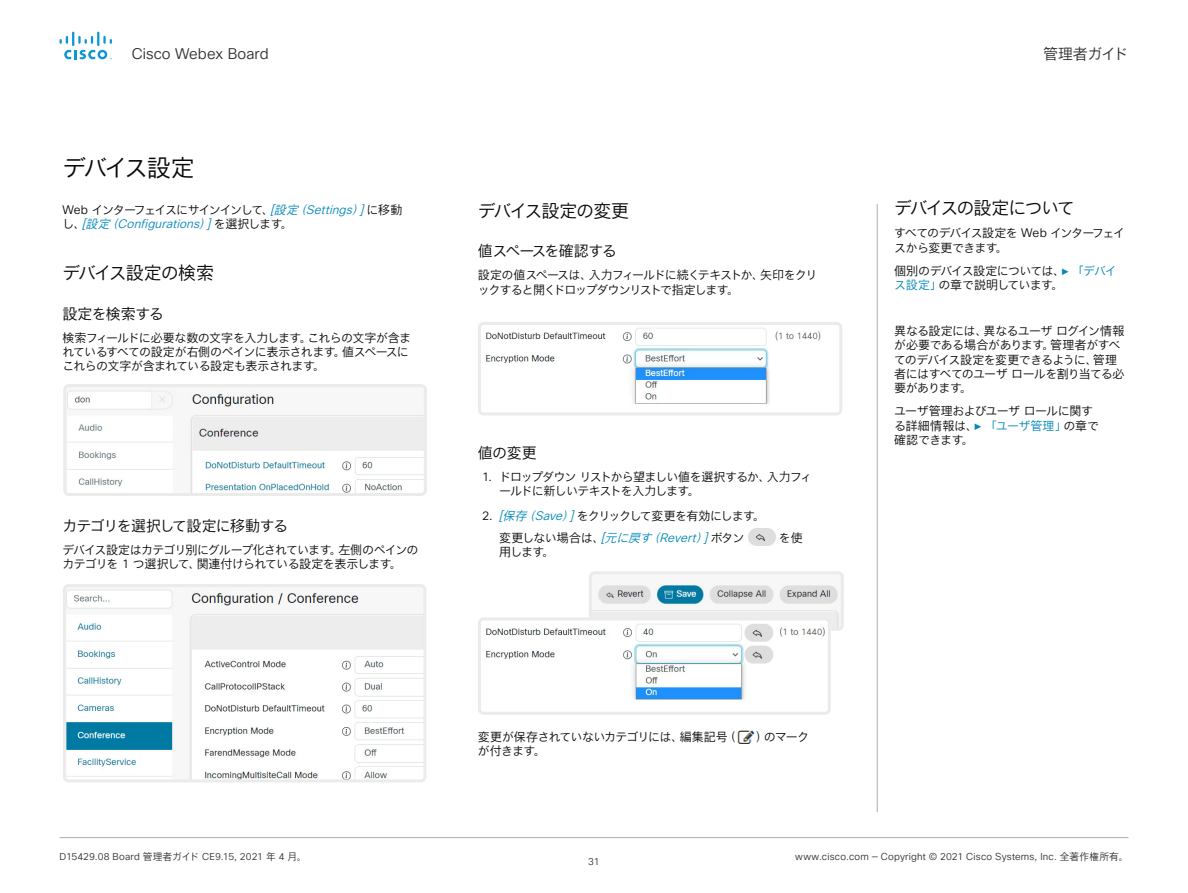
<style>
.page{position:relative;width:1188px;height:893px;background:#fff}
.page>*{position:absolute;margin:0;border:0;box-sizing:border-box;transform-origin:0 0}
.Subhead_1{font:24px "Cisco Sans JPN Light";letter-spacing:-.13em;color:#090a0b}
.Subhead_2{font:18px "Cisco Sans JPN Light";letter-spacing:-.075em;color:#090a0b}
.Subhead_2-2{font:18px "Cisco Sans JPN Light";letter-spacing:-.105em;color:#090a0b}
.Subhead_3{font:15px "Cisco Sans JPN Light";letter-spacing:-.05em;color:#090a0b}
.t1{font:15px "Cisco Sans JPN Light";letter-spacing:.005em;color:#2e2f30}
.Subhead_3-2{font:15px "Cisco Sans JPN Light";letter-spacing:-.07em;color:#090a0b}
.Body_1{font:12px/14.4px "Cisco Sans JPN Light";letter-spacing:-.055em;color:#090a0b}
.Body_1-2{font:12px/14.4px "Cisco Sans JPN Light";letter-spacing:-.095em;color:#090a0b}
.Body_1-3{font:12px/14.4px "Cisco Sans JPN Light";letter-spacing:-.085em;color:#090a0b}
.Body_1-4{font:12px/14.4px "Cisco Sans JPN Light";letter-spacing:-.075em;color:#090a0b}
.Body_1-5{font:12px/14.4px "Cisco Sans JPN Light";letter-spacing:-.03em;color:#090a0b}
.Body_2{font:12px "Cisco Sans JPN Light";letter-spacing:-.06em;color:#090a0b}
.t2{font:9.75px "Cisco Sans JPN Light";letter-spacing:.02em;color:#2e2f30}
.s1{font-family:"Cisco Sans";font-weight:300}
.s2{font-style:italic;color:#0387b8}
.s3{font-family:"Cisco Sans";font-weight:300;font-style:italic;color:#0387b8}
.s4{font-family:"Cisco Sans JPN";color:#0387b8}
.s5{color:#0387b8}
</style>
<div class="page">
<hr style="left:60px;top:837px;width:1068px;height:1px;background:#aeaeaf">
<svg style="left:60px;top:32px;width:52px;height:27px"></svg>
<hr style="left:877px;top:204px;width:1px;height:608px;background:#aeaeaf">
<img style="left:748px;top:529px;width:27px;height:17px">
<img style="left:737px;top:730px;width:18px;height:14px">
<img style="left:67px;top:390px;width:356px;height:102px">
<div style="left:63px;top:384px;width:364px;height:112px;border:3px solid #ebebec;border-radius:4px"></div>
<img style="left:67px;top:589px;width:355px;height:189px">
<div style="left:63px;top:584px;width:363px;height:198px;border:3px solid #ebebec;border-radius:4px"></div>
<img style="left:486px;top:328px;width:335px;height:76px">
<div style="left:478px;top:322px;width:364px;height:93px;border:3px solid #ebebec;border-radius:4px"></div>
<img style="left:593px;top:584px;width:247px;height:43px">
<div style="left:589px;top:571px;width:255px;height:60px;border:3px solid #ebebec;border-radius:4px"></div>
<img style="left:486px;top:621px;width:341px;height:79px">
<div style="left:478px;top:617px;width:353px;height:98px;border:3px solid #ebebec;border-radius:4px"></div>
<p class="t1" style="left:132px;top:44px;width:138px">Cisco Webex Board</p>
<p class="t1" style="left:1043px;top:44px;width:87px">管理者ガイド</p>
<p class="Subhead_1" style="left:63px;top:152px;width:134px">デバイス設定</p>
<p class="Body_1-2" style="left:63px;top:203px;width:341px"><span class="s1">Web</span> インターフェイスにサインインして、<span class="s2">[設定（</span><span class="s3">Settings</span><span class="s2">）]</span>に移動し、<span class="s2">[設定（</span><span class="s3">Configurations</span><span class="s2">）]</span>を選択します。</p>
<p class="Subhead_2" style="left:63px;top:262px;width:153px">デバイス設定の検索</p>
<p class="Subhead_3" style="left:63px;top:304px;width:103px">設定を検索する</p>
<p class="Body_1" style="left:63px;top:331px;width:350px">検索フィールドに必要な数の文字を入力します。これらの文字が含まれているすべての設定が右側のペインに表示されます。値スペースにこれらの文字が含まれている設定も表示されます。</p>
<p class="Subhead_3" style="left:63px;top:516px;width:227px">カテゴリを選択して設定に移動する</p>
<p class="Body_1" style="left:63px;top:543px;width:358px">デバイス設定はカテゴリ別にグループ化されています。左側のペインのカテゴリを <span class="s1">1</span> つ選択して、関連付けられている設定を表示します。</p>
<p class="Subhead_2" style="left:478px;top:199px;width:153px">デバイス設定の変更</p>
<p class="Subhead_3-2" style="left:478px;top:241px;width:140px">値スペースを確認する</p>
<p class="Body_1-3" style="left:478px;top:269px;width:341px">設定の値スペースは、入力フィールドに続くテキストか、矢印をクリックすると開くドロップダウンリストで指定します。</p>
<p class="Subhead_3" style="left:478px;top:443px;width:60px">値の変更</p>
<p class="Body_1-4" style="left:499px;top:470px;width:314px;text-indent:-17px">1. ドロップダウン リストから望ましい値を選択するか、入力フィールドに新しいテキストを入力します。</p>
<p class="Body_1" style="left:482px;top:509px;width:285px">2. <span class="s2">[保存（</span><span class="s3">Save</span><span class="s2">）]</span>をクリックして変更を有効にします。</p>
<p class="Body_2" style="left:499px;top:530px;width:247px">変更しない場合は、<span class="s2">[元に戻す（</span><span class="s3">Revert</span><span class="s2">）]</span>ボタン</p>
<p class="Body_2" style="left:779px;top:530px;width:25px">を使</p>
<p class="Body_2" style="left:499px;top:544px;width:57px">用します。</p>
<p class="Body_1" style="left:478px;top:730px;width:260px">変更が保存されていないカテゴリには、編集記号（</p>
<p class="Body_1" style="left:755px;top:730px;width:55px">）のマーク</p>
<p class="Body_1" style="left:478px;top:745px;width:69px">が付きます。</p>
<p class="Subhead_2-2" style="left:894px;top:197px;width:183px">デバイスの設定について</p>
<p class="Body_1" style="left:894px;top:227px;width:232px">すべてのデバイス設定を <span class="s1">Web</span> インターフェイスから変更できます。</p>
<p class="Body_1" style="left:894px;top:264px;width:224px">個別のデバイス設定については、<span class="s4">►</span> <span class="s5">「デバイス設定」</span>の章で説明しています。</p>
<p class="Body_1" style="left:894px;top:324px;width:232px">異なる設定には、異なるユーザ ログイン情報が必要である場合があります。管理者がすべてのデバイス設定を変更できるように、管理者にはすべてのユーザ ロールを割り当てる必要があります。</p>
<p class="Body_1-5" style="left:894px;top:405px;width:206px">ユーザ管理およびユーザ ロールに関する詳細情報は、<span class="s4">►</span> <span class="s5">「ユーザ管理」</span>の章で確認できます。</p>
<p class="t2" style="left:60px;top:851px;width:249px">D15429.08 Board 管理者ガイド <span class="s1">CE9.15, 2021</span> 年 <span class="s1">4</span> 月。</p>
<p class="t2" style="left:795px;top:850px;width:335px">www.cisco.com — Copyright © 2021 Cisco Systems, Inc. 全著作権所有。</p>
<p class="t2" style="left:588px;top:856px;width:13px">31</p>
</div>
